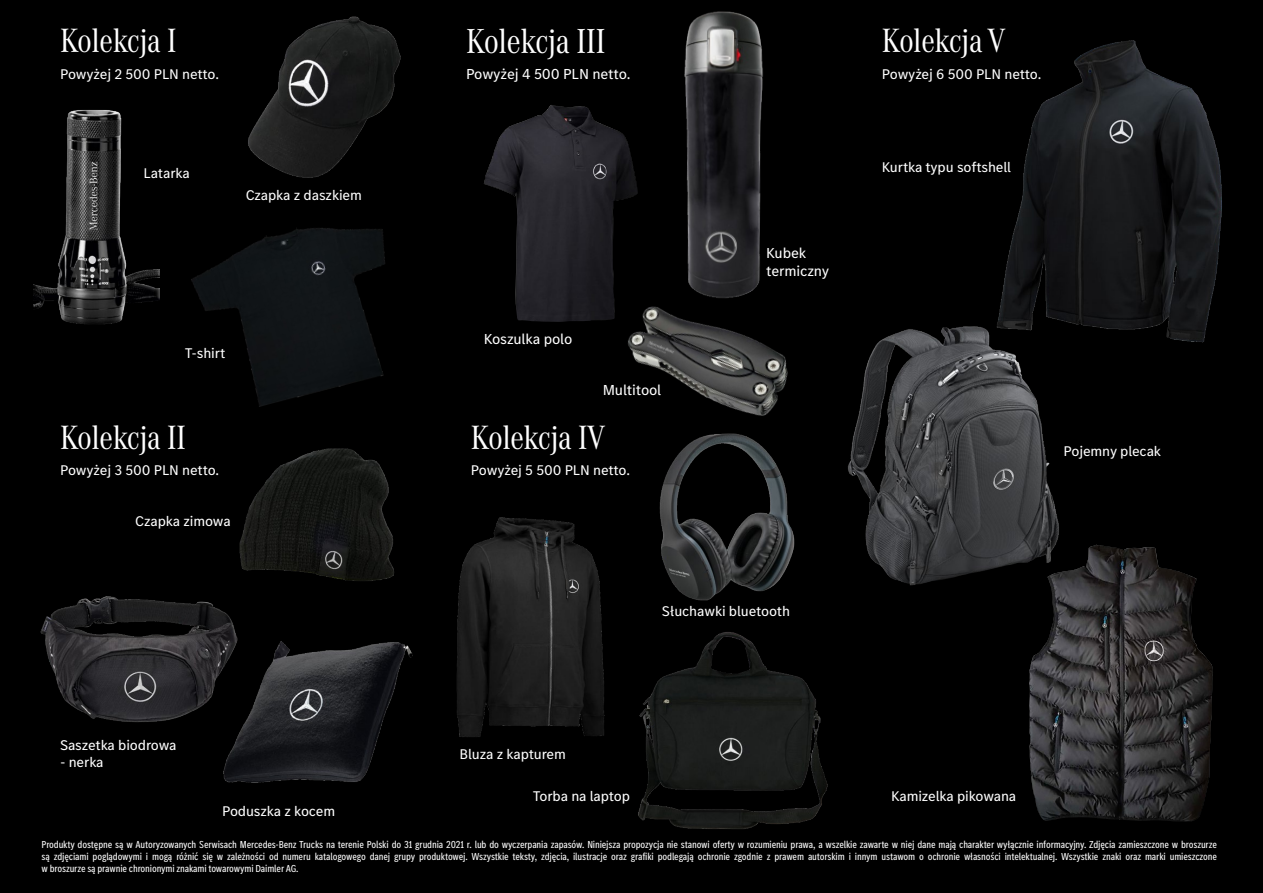
<style>
.page{position:relative;width:1263px;height:893px;background:#000}
.page>*{position:absolute;margin:0;border:0;box-sizing:border-box;transform-origin:0 0}
.t1{font:36px "MB Corpo A Title Cond";color:#fff}
.t2{font:34.95px "MB Corpo A Title Cond";color:#fff}
.t3{font:15px/18px "MB Corpo S Text";letter-spacing:-.01em;color:#fff}
.t4{font:14.55px "MB Corpo S Text";letter-spacing:-.01em;color:#fff}
.t5{font:condensed 10.5px/12px "MB Corpo S Text";letter-spacing:-.015em;color:#fff;text-align:justify}
</style>
<div class="page">
<img style="left:33px;top:110px;width:127px;height:215px">
<img style="left:1001px;top:40px;width:221px;height:303px">
<img style="left:1029px;top:547px;width:184px;height:275px">
<img style="left:848px;top:298px;width:262px;height:318px">
<img style="left:248px;top:16px;width:153px;height:162px">
<img style="left:191px;top:228px;width:194px;height:179px">
<img style="left:239px;top:448px;width:155px;height:133px">
<img style="left:223px;top:641px;width:190px;height:142px">
<img style="left:40px;top:596px;width:207px;height:131px">
<img style="left:659px;top:470px;width:136px;height:131px">
<img style="left:457px;top:517px;width:145px;height:220px">
<img style="left:569px;top:625px;width:259px;height:204px">
<img style="left:628px;top:306px;width:160px;height:164px">
<img style="left:684px;top:11px;width:79px;height:287px">
<img style="left:484px;top:105px;width:154px;height:217px">
<h2 class="t2" style="left:60px;top:18px;width:118px">Kolekcja I</h2>
<h3 class="t4" style="left:60px;top:64px;width:161px">Powyżej 2 500 PLN netto.</h3>
<h3 class="t4" style="left:144px;top:164px;width:48px">Latarka</h3>
<h3 class="t4" style="left:246px;top:185px;width:118px">Czapka z daszkiem</h3>
<h3 class="t4" style="left:185px;top:343px;width:42px">T-shirt</h3>
<h1 class="t1" style="left:466px;top:18px;width:141px">Kolekcja III</h1>
<h3 class="t3" style="left:466px;top:64px;width:166px">Powyżej 4 500 PLN netto.</h3>
<h3 class="t3" style="left:484px;top:329px;width:90px">Koszulka polo</h3>
<h3 class="t3" style="left:603px;top:380px;width:60px">Multitool</h3>
<h2 class="t2" style="left:60px;top:414px;width:128px">Kolekcja II</h2>
<h2 class="t2" style="left:471px;top:414px;width:136px">Kolekcja IV</h2>
<h3 class="t4" style="left:60px;top:460px;width:161px">Powyżej 3 500 PLN netto.</h3>
<h3 class="t4" style="left:471px;top:460px;width:161px">Powyżej 5 500 PLN netto.</h3>
<h3 class="t4" style="left:135px;top:512px;width:97px">Czapka zimowa</h3>
<h3 class="t3" style="left:766px;top:243px;width:65px">Kubek termiczny</h3>
<h3 class="t4" style="left:662px;top:602px;width:130px">Słuchawki bluetooth</h3>
<h2 class="t2" style="left:882px;top:18px;width:125px">Kolekcja V</h2>
<h3 class="t4" style="left:882px;top:64px;width:161px">Powyżej 6 500 PLN netto.</h3>
<h3 class="t4" style="left:882px;top:157px;width:131px">Kurtka typu softshell</h3>
<h3 class="t4" style="left:1063px;top:442px;width:99px">Pojemny plecak</h3>
<h3 class="t4" style="left:60px;top:735px;width:118px">Saszetka biodrowa</h3>
<h3 class="t4" style="left:60px;top:752px;width:45px">- nerka</h3>
<h3 class="t4" style="left:460px;top:744px;width:108px">Bluza z kapturem</h3>
<h3 class="t4" style="left:533px;top:787px;width:99px">Torba na laptop</h3>
<p class="t5" style="left:42px;top:838px;width:1177px">Produkty dostępne są w Autoryzowanych Serwisach Mercedes-Benz Trucks na terenie Polski do 31 grudnia 2021 r. lub do wyczerpania zapasów. Niniejsza propozycja nie stanowi oferty w rozumieniu prawa, a wszelkie zawarte w niej dane mają charakter wyłącznie informacyjny. Zdjęcia zamieszczone w broszurze są zdjęciami poglądowymi i mogą różnić się w zależności od numeru katalogowego danej grupy produktowej. Wszystkie teksty, zdjęcia, ilustracje oraz grafiki podlegają ochronie zgodnie z prawem autorskim i innym ustawom o ochronie własności intelektualnej. Wszystkie znaki oraz marki umieszczone w broszurze są prawnie chronionymi znakami towarowymi Daimler AG.</p>
<h3 class="t4" style="left:891px;top:787px;width:127px">Kamizelka pikowana</h3>
<h3 class="t4" style="left:222px;top:801px;width:115px">Poduszka z kocem</h3>
</div>
